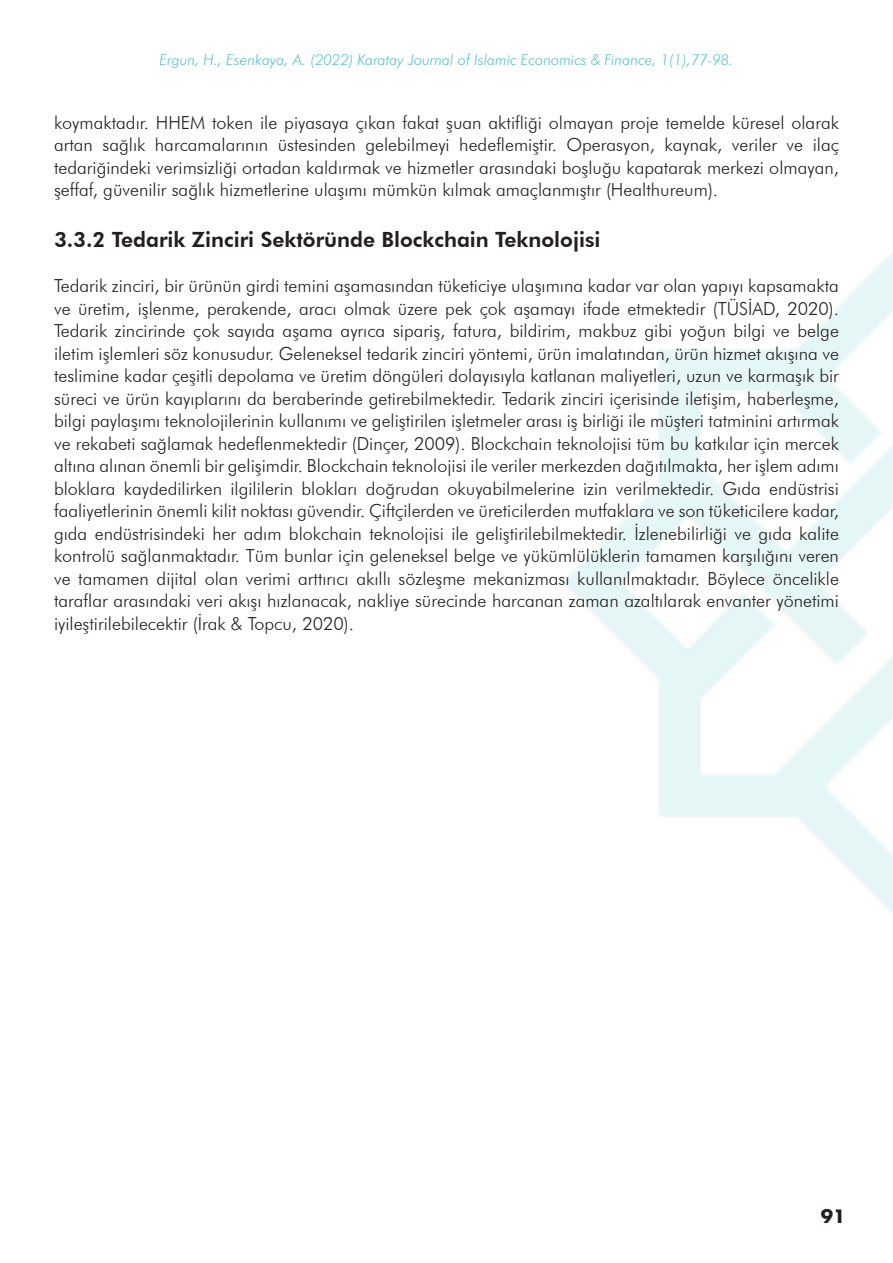
<style>
.page{position:relative;width:893px;height:1263px;background:#fff}
.page>*{position:absolute;margin:0;border:0;box-sizing:border-box;transform-origin:0 0}
.t1{font:800 21px "Futura BT";color:#231f20}
.t2{font:300 18px/22.5px "Futura BT";color:#231f20;text-align:justify}
.t3{font:700 18px "Futura";color:#231f20}
.t4{font:italic 300 15px "Futura BT";color:#59c0cc}
</style>
<div class="page">
<p class="t4" style="left:160px;top:51px;width:575px">Ergun, H., Esenkaya, A. (2022) Karatay Journal of Islamic Economics &amp; Finance, 1(1),77-98.</p>
<p class="t2" style="left:54px;top:111px;width:786px">koymaktadır. HHEM token ile piyasaya çıkan fakat şuan aktifliği olmayan proje temelde küresel olarak artan sağlık harcamalarının üstesinden gelebilmeyi hedeflemiştir. Operasyon, kaynak, veriler ve ilaç tedariğindeki verimsizliği ortadan kaldırmak ve hizmetler arasındaki boşluğu kapatarak merkezi olmayan, şeffaf, güvenilir sağlık hizmetlerine ulaşımı mümkün kılmak amaçlanmıştır (Healthureum).</p>
<p class="t1" style="left:54px;top:227px;width:548px">3.3.2 Tedarik Zinciri Sektöründe Blockchain Teknolojisi</p>
<p class="t2" style="left:54px;top:274px;width:786px">Tedarik zinciri, bir ürünün girdi temini aşamasından tüketiciye ulaşımına kadar var olan yapıyı kapsamakta ve üretim, işlenme, perakende, aracı olmak üzere pek çok aşamayı ifade etmektedir (TÜSİAD, 2020).<br>Tedarik zincirinde çok sayıda aşama ayrıca sipariş, fatura, bildirim, makbuz gibi yoğun bilgi ve belge iletim işlemleri söz konusudur. Geleneksel tedarik zinciri yöntemi, ürün imalatından, ürün hizmet akışına ve teslimine kadar çeşitli depolama ve üretim döngüleri dolayısıyla katlanan maliyetleri, uzun ve karmaşık bir süreci ve ürün kayıplarını da beraberinde getirebilmektedir. Tedarik zinciri içerisinde iletişim, haberleşme, bilgi paylaşımı teknolojilerinin kullanımı ve geliştirilen işletmeler arası iş birliği ile müşteri tatminini artırmak ve rekabeti sağlamak hedeflenmektedir (Dinçer, 2009). Blockchain teknolojisi tüm bu katkılar için mercek altına alınan önemli bir gelişimdir. Blockchain teknolojisi ile veriler merkezden dağıtılmakta, her işlem adımı bloklara kaydedilirken ilgililerin blokları doğrudan okuyabilmelerine izin verilmektedir. Gıda endüstrisi faaliyetlerinin önemli kilit noktası güvendir. Çiftçilerden ve üreticilerden mutfaklara ve son tüketicilere kadar, gıda endüstrisindeki her adım blokchain teknolojisi ile geliştirilebilmektedir. İzlenebilirliği ve gıda kalite kontrolü sağlanmaktadır. Tüm bunlar için geleneksel belge ve yükümlülüklerin tamamen karşılığını veren ve tamamen dijital olan verimi arttırıcı akıllı sözleşme mekanizması kullanılmaktadır. Böylece öncelikle taraflar arasındaki veri akışı hızlanacak, nakliye sürecinde harcanan zaman azaltılarak envanter yönetimi iyileştirilebilecektir (İrak &amp; Topcu, 2020).</p>
<p class="t3" style="left:821px;top:1203px;width:26px">91</p>
</div>
